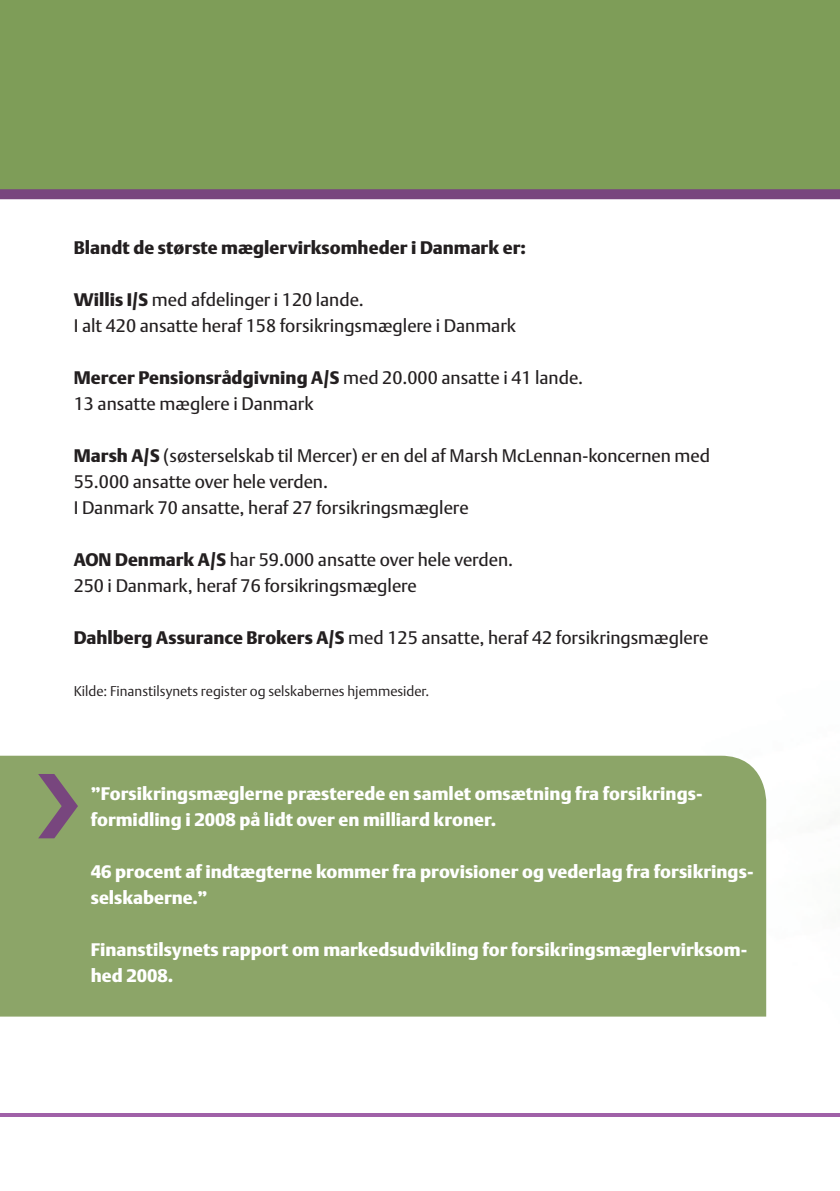
<style>
.page{position:relative;width:840px;height:1191px;background:#fff}
.page>*{position:absolute;margin:0;border:0;box-sizing:border-box;transform-origin:0 0}
.t1{font:700 120.6px "Soho Pro";color:#78467e;scale:.7 1}
.t2{font:18px/26px "DTL Argo T";color:#231f20}
.t3{font:18px/26px "DTL Argo T Black";color:#fff}
.t4{font:18px "DTL Argo T Black";color:#231f20}
.t5{font:14px "DTL Argo T Light";color:#231f20}
.s1{font-family:"DTL Argo T Black"}
.s2{font-family:"DTL Argo T"}
</style>
<div class="page">
<img style="left:689px;top:792px;width:78px;height:225px">
<div style="left:0;top:755px;width:765px;height:261px;background:#8ca568"></div>
<hr style="left:0;top:1113px;width:839px;height:4px;background:#a061a8">
<div style="left:0;top:0;width:839px;height:194px;background:#7e9d58"></div>
<div style="left:0;top:189px;width:839px;height:10px;background:#78467e"></div>
<p class="t4" style="left:74px;top:237px;width:453px">Blandt de største mæglervirksomheder i Danmark er:</p>
<p class="t2" style="left:74px;top:286px;width:443px"><span class="s1">Willis I/S</span> med afdelinger i 120 lande.<br>I alt 420 ansatte heraf 158 forsikringsmæglere i Danmark</p>
<p class="t4" style="left:74px;top:367px;width:510px">Mercer Pensionsrådgivning A/S <span class="s2">med 20.000 ansatte i 41 lande.</span></p>
<p class="t2" style="left:74px;top:390px;width:241px">13 ansatte mæglere i Danmark</p>
<p class="t2" style="left:74px;top:442px;width:637px"><span class="s1">Marsh A/S</span> (søsterselskab til Mercer) er en del af Marsh McLennan-koncernen med<br>55.000 ansatte over hele verden.<br>I Danmark 70 ansatte, heraf 27 forsikringsmæglere</p>
<p class="t2" style="left:74px;top:546px;width:440px"><span class="s1">AON Denmark A/S</span> har 59.000 ansatte over hele verden.<br>250 i Danmark, heraf 76 forsikringsmæglere</p>
<p class="t2" style="left:74px;top:624px;width:636px"><span class="s1">Dahlberg Assurance Brokers A/S</span> med 125 ansatte, heraf 42 forsikringsmæglere</p>
<p class="t5" style="left:74px;top:683px;width:357px">Kilde: Finanstilsynets register og selskabernes hjemmesider.</p>
<h1 class="t1" style="left:29px;top:721px;width:83px">&gt;</h1>
<p class="t3" style="left:91px;top:780px;width:611px">”Forsikringsmæglerne præsterede en samlet omsætning fra forsikrings&shy;formidling i 2008 på lidt over en milliard kroner.</p>
<p class="t3" style="left:91px;top:858px;width:662px">46 procent af indtægterne kommer fra provisioner og vederlag fra forsikrings&shy;selskaberne.”</p>
<p class="t3" style="left:91px;top:936px;width:657px">Finanstilsynets rapport om markedsudvikling for forsikringsmæglervirksom&shy;hed 2008.</p>
</div>
